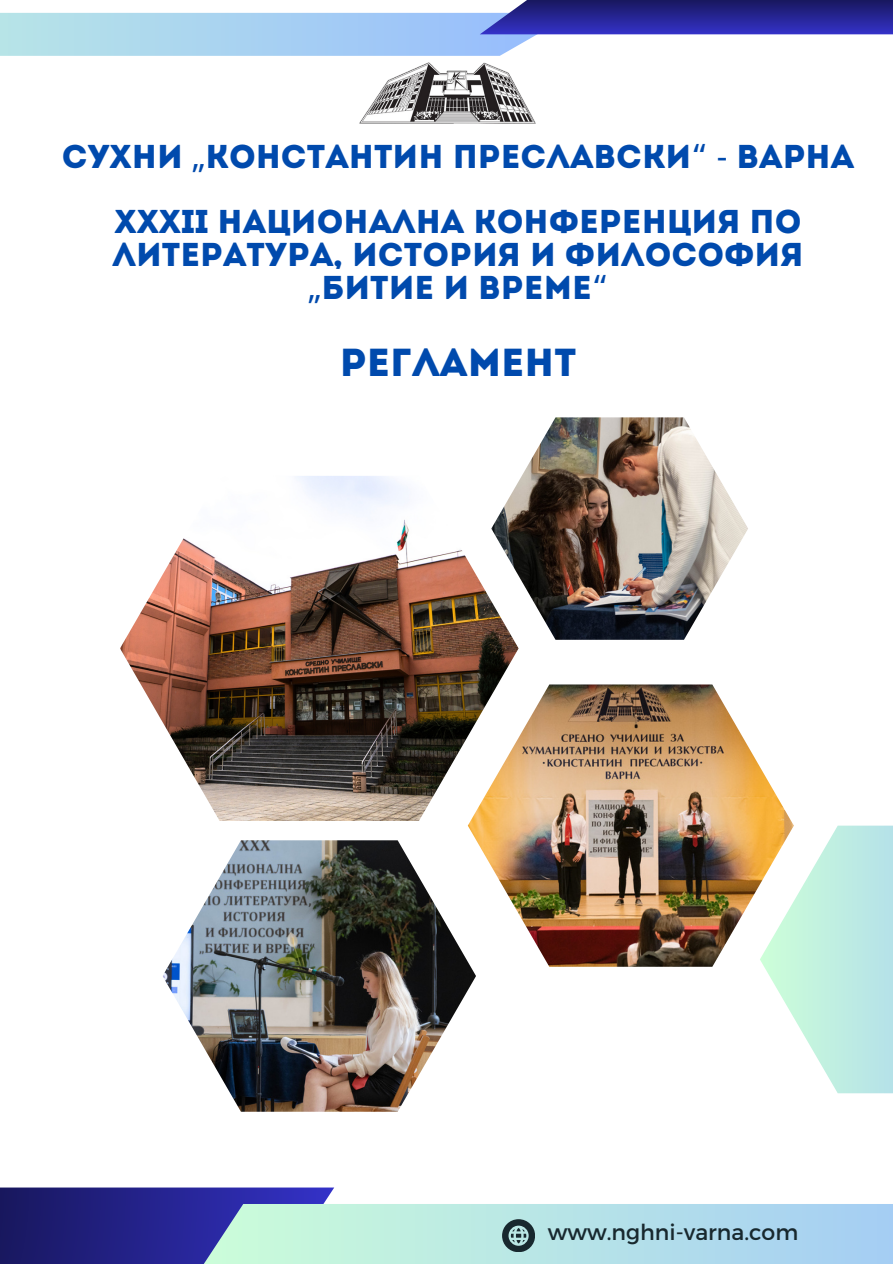
<style>
.page{position:relative;width:893px;height:1264px;background:#fff}
.page>*{position:absolute;margin:0;border:0;box-sizing:border-box;transform-origin:0 0}
.t1{font:39px "Intro";color:#004aad}
.t2{font:33px/32.7px "Intro";color:#004aad;text-align:center}
.t3{font:22.05px "Montserrat";color:#18282e}
.s1{font-family:"Noto Sans"}
.s2{font-family:"Noto Sans Gurmukhi"}
</style>
<div class="page">
<svg style="left:0;top:13px;width:574px;height:43px;background:#acd3f1"></svg>
<svg style="left:479px;top:0;width:413px;height:34px;background:#30309a"></svg>
<div style="left:0;top:1187px;width:334px;height:76px;background:linear-gradient(to right,#13125d,#3e3ccb)"></div>
<svg style="left:174px;top:1203px;width:718px;height:60px;background:#add6e1"></svg>
<svg style="left:502px;top:1219px;width:32px;height:32px"></svg>
<img style="left:163px;top:840px;width:313px;height:271px">
<img style="left:468px;top:684px;width:325px;height:282px">
<img style="left:518px;top:417px;width:230px;height:222px">
<img style="left:120px;top:476px;width:398px;height:345px">
<svg style="left:759px;top:825px;width:133px;height:268px;fill:#c1f0e4"></svg>
<img style="left:348px;top:49px;width:196px;height:75px">
<p class="t2" style="left:62px;top:143px;width:794px">СУХНИ <span class="s1">„</span>КОНСТАНТИН ПРЕСЛАВСКИ<span class="s2">“</span> <span class="s1">-</span> ВАРНА</p>
<p class="t2" style="left:112px;top:209px;width:692px">XXXII НАЦИОНАЛНА КОНФЕРЕНЦИЯ ПО<br>ЛИТЕРАТУРА, ИСТОРИЯ И ФИЛОСОФИЯ <span class="s1">„</span>БИТИЕ И ВРЕМЕ<span class="s2">“</span></p>
<p class="t1" style="left:340px;top:347px;width:238px">РЕГЛАМЕНТ</p>
<h1 class="t3" style="left:548px;top:1217px;width:252px">www.nghni-varna.com</h1>
</div>
